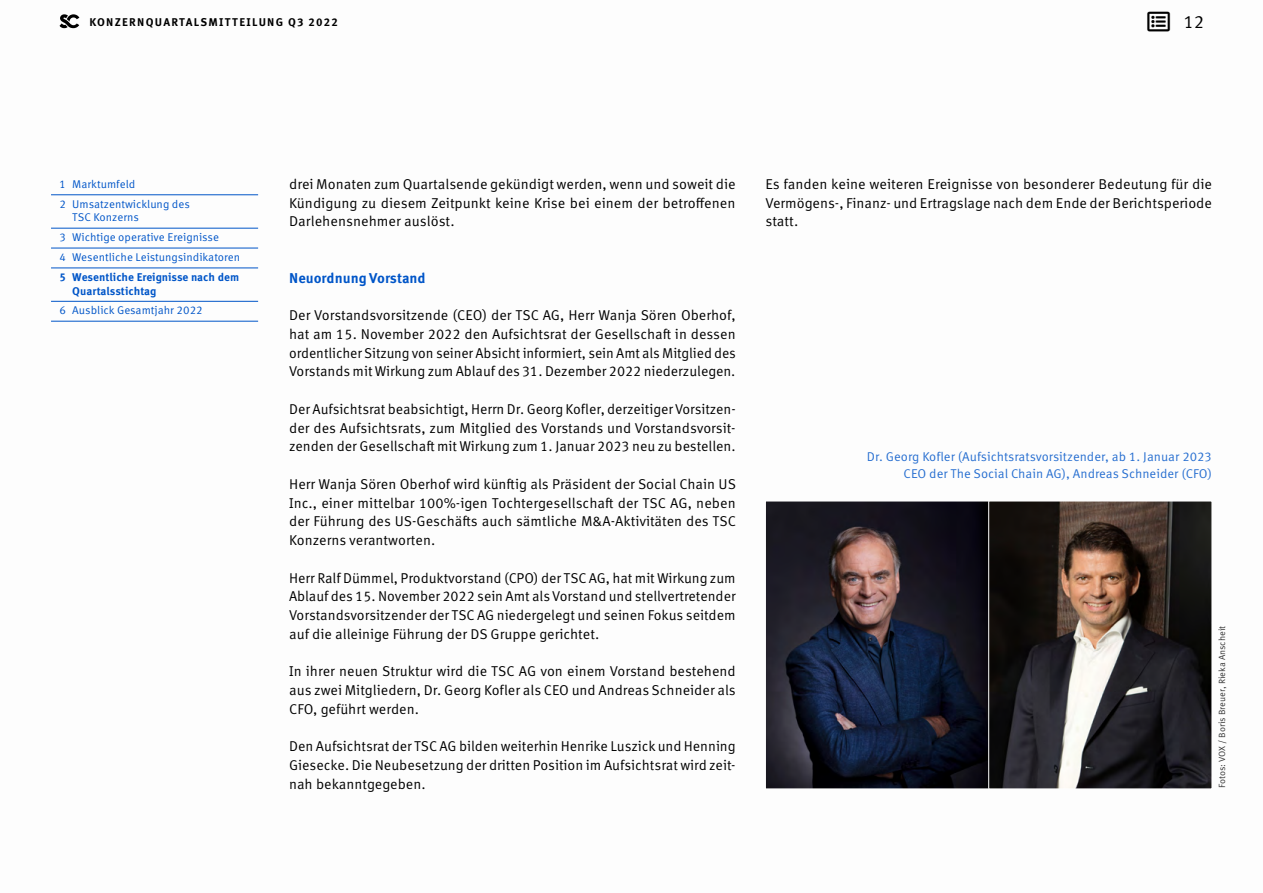
<style>
.page{position:relative;width:1263px;height:893px;background:#fff}
.page>*{position:absolute;margin:0;border:0;box-sizing:border-box;transform-origin:0 0}
.t1{font:18px "Meta Corr Pro";color:#000}
.t2{font:14.25px/18.8px "Meta Corr Pro";color:#000;text-align:justify}
.t3{font:700 14.25px "Meta Corr Pro";color:#0055c8}
.t4{font:12.75px/16.5px "Meta Corr Pro";color:#266ed0;text-align:right}
.t5{font:11.25px/20px "Meta Corr Pro";color:#0055c8}
.t6{font:700 11.25px/13.5px "Meta Corr Pro";color:#0055c8}
.t7{font:700 11.25px "Meta Corr Pro";letter-spacing:.11em;color:#000}
.t8{font:9px "Meta Corr Pro";color:#323232}
</style>
<div class="page">
<svg style="left:60px;top:14px;width:19px;height:14px"></svg>
<img style="left:767px;top:503px;width:443px;height:284px">
<div style="left:765px;top:501px;width:224px;height:288px;border:1px solid #fff"></div>
<div style="left:988px;top:501px;width:224px;height:288px;border:1px solid #fff"></div>
<hr style="left:51px;top:194px;width:207px;height:1px;background:#0055c8">
<hr style="left:51px;top:228px;width:207px;height:1px;background:#0055c8">
<hr style="left:51px;top:248px;width:207px;height:1px;background:#0055c8">
<hr style="left:51px;top:268px;width:207px;height:1px;background:#0055c8">
<hr style="left:51px;top:301px;width:207px;height:1px;background:#0055c8">
<hr style="left:51px;top:321px;width:207px;height:1px;background:#0055c8">
<p class="t7" style="left:89px;top:13px;width:250px">KONZERNQUARTALSMITTEILUNG Q3 2022</p>
<p class="t1" style="left:1184px;top:8px;width:22px">12</p>
<p class="t5" style="left:60px;top:173px;width:132px">1 Marktumfeld<br>2 Umsatzentwicklung des</p>
<p class="t5" style="left:60px;top:207px;width:182px;text-indent:13px">TSC Konzerns<br>3 Wichtige operative Ereignisse<br>4 Wesentliche Leistungsindikatoren</p>
<p class="t6" style="left:72px;top:270px;width:168px;text-indent:-13px">5 Wesentliche Ereignisse nach dem<br>Quartalsstichtag</p>
<p class="t5" style="left:60px;top:300px;width:145px">6 Ausblick Gesamtjahr 2022</p>
<p class="t2" style="left:289px;top:174px;width:448px">drei Monaten zum Quartalsende gekündigt werden, wenn und soweit die Kündigung zu diesem Zeitpunkt keine Krise bei einem der betroffenen Darlehensnehmer auslöst.</p>
<p class="t3" style="left:289px;top:266px;width:138px">Neuordnung Vorstand</p>
<p class="t2" style="left:289px;top:305px;width:448px">Der Vorstandsvorsitzende (CEO) der TSC AG, Herr Wanja Sören Oberhof, hat am 15. November 2022 den Aufsichtsrat der Gesellschaft in dessen ordentlicher Sitzung von seiner Absicht informiert, sein Amt als Mitglied des Vorstands mit Wirkung zum Ablauf des 31. Dezember 2022 niederzulegen.</p>
<p class="t2" style="left:289px;top:399px;width:448px">Der Aufsichtsrat beabsichtigt, Herrn Dr. Georg Kofler, derzeitiger Vorsitzen&shy;der des Aufsichtsrats, zum Mitglied des Vorstands und Vorstandsvorsit&shy;zenden der Gesellschaft mit Wirkung zum 1. Januar 2023 neu zu bestellen.</p>
<p class="t2" style="left:289px;top:474px;width:448px">Herr Wanja Sören Oberhof wird künftig als Präsident der Social Chain US Inc., einer mittelbar 100%-igen Tochtergesellschaft der TSC AG, neben der Führung des US-Geschäfts auch sämtliche M&amp;A-Aktivitäten des TSC Konzerns verantworten.</p>
<p class="t2" style="left:289px;top:567px;width:448px">Herr Ralf Dümmel, Produktvorstand (CPO) der TSC AG, hat mit Wirkung zum Ablauf des 15. November 2022 sein Amt als Vorstand und stellvertretender Vorstandsvorsitzender der TSC AG niedergelegt und seinen Fokus seitdem auf die alleinige Führung der DS Gruppe gerichtet.</p>
<p class="t2" style="left:289px;top:661px;width:448px">In ihrer neuen Struktur wird die TSC AG von einem Vorstand bestehend aus zwei Mitgliedern, Dr. Georg Kofler als CEO und Andreas Schneider als CFO, geführt werden.</p>
<p class="t2" style="left:289px;top:736px;width:448px">Den Aufsichtsrat der TSC AG bilden weiterhin Henrike Luszick und Henning Giesecke. Die Neubesetzung der dritten Position im Aufsichtsrat wird zeit&shy;nah bekanntgegeben.</p>
<p class="t2" style="left:765px;top:174px;width:448px">Es fanden keine weiteren Ereignisse von besonderer Bedeutung für die Vermögens-, Finanz- und Ertragslage nach dem Ende der Berichtsperiode statt.</p>
<p class="t4" style="left:867px;top:448px;width:347px">Dr. Georg Kofler (Aufsichtsratsvorsitzender, ab 1. Januar 2023<br>CEO der The Social Chain AG), Andreas Schneider (CFO)</p>
<p class="t8" style="left:1215px;top:788px;width:164px;rotate:-90deg">Fotos: VOX / Boris Breuer, Rieka Anscheit</p>
</div>
